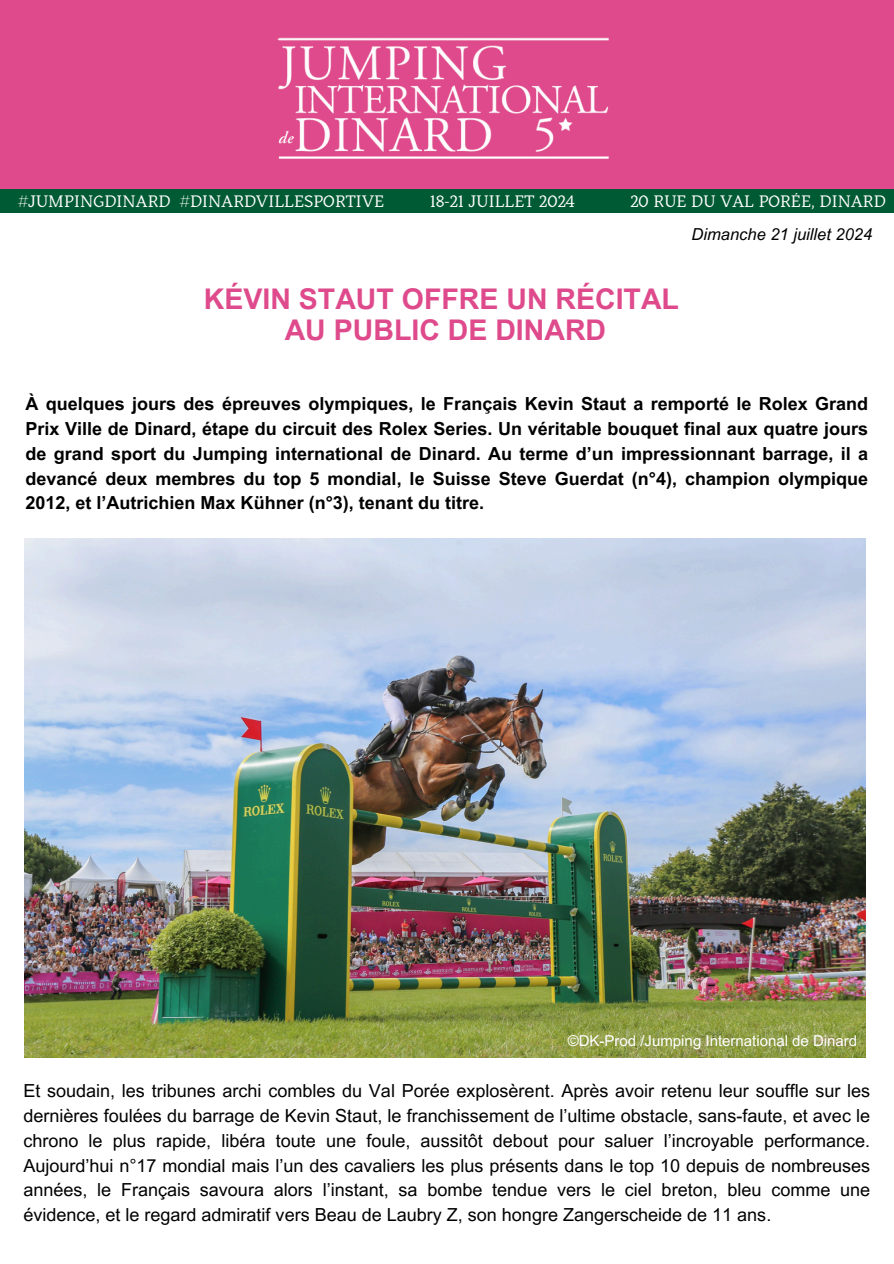
<style>
.page{position:relative;width:894px;height:1264px;background:#fff}
.page>*{position:absolute;margin:0;border:0;box-sizing:border-box;transform-origin:0 0}
.t1{font:700 28.5px/31.5px "Arial MT Pro";color:#de4a8b;text-align:center}
.t2{font:18px/24.8px "Arial MT Pro";color:#000;text-align:justify}
.t3{font:700 18px/24.8px "Arial MT Pro";color:#000;text-align:justify}
.t4{font:17.1px "Kitsch Text";letter-spacing:-.025em;color:#fff}
.t5{font:italic 16.5px "Arial MT Pro";color:#000}
.t6{font:15px "Arial MT Pro";color:#fff}
</style>
<div class="page">
<div style="left:0;top:0;width:893px;height:201px;background:#de4a8b"></div>
<img style="left:278px;top:38px;width:331px;height:121px">
<div style="left:0;top:189px;width:893px;height:24px;background:#005a34"></div>
<img style="left:24px;top:539px;width:840px;height:518px">
<h4 class="t4" style="left:18px;top:191px;width:368px">#JUMPINGDINARD #DINARDVILLESPORTIVE</h4>
<h4 class="t4" style="left:430px;top:191px;width:147px">18-21 JUILLET 2024</h4>
<h4 class="t4" style="left:630px;top:191px;width:257px">20 RUE DU VAL PORÉE, DINARD</h4>
<h1 class="t5" style="left:691px;top:228px;width:182px">Dimanche 21 juillet 2024</h1>
<h3 class="t1" style="left:204px;top:286px;width:476px">KÉVIN STAUT OFFRE UN RÉCITAL<br>AU PUBLIC DE DINARD</h3>
<p class="t3" style="left:25px;top:394px;width:844px">À quelques jours des épreuves olympiques, le Français Kevin Staut a remporté le Rolex Grand Prix Ville de Dinard, étape du circuit des Rolex Series. Un véritable bouquet final aux quatre jours de grand sport du Jumping international de Dinard. Au terme d’un impressionnant barrage, il a devancé deux membres du top 5 mondial, le Suisse Steve Guerdat (n°4), champion olympique 2012, et l’Autrichien Max Kühner (n°3), tenant du titre.</p>
<p class="t6" style="left:567px;top:1035px;width:291px">©DK-Prod /Jumping International de Dinard</p>
<h4 class="t2" style="left:23px;top:1080px;width:848px">Et soudain, les tribunes archi combles du Val Porée explosèrent. Après avoir retenu leur souffle sur les dernières foulées du barrage de Kevin Staut, le franchissement de l’ultime obstacle, sans-faute, et avec le chrono le plus rapide, libéra toute une foule, aussitôt debout pour saluer l’incroyable performance.<br>Aujourd’hui n°17 mondial mais l’un des cavaliers les plus présents dans le top 10 depuis de nombreuses années, le Français savoura alors l’instant, sa bombe tendue vers le ciel breton, bleu comme une évidence, et le regard admiratif vers Beau de Laubry Z, son hongre Zangerscheide de 11 ans.</h4>
</div>
